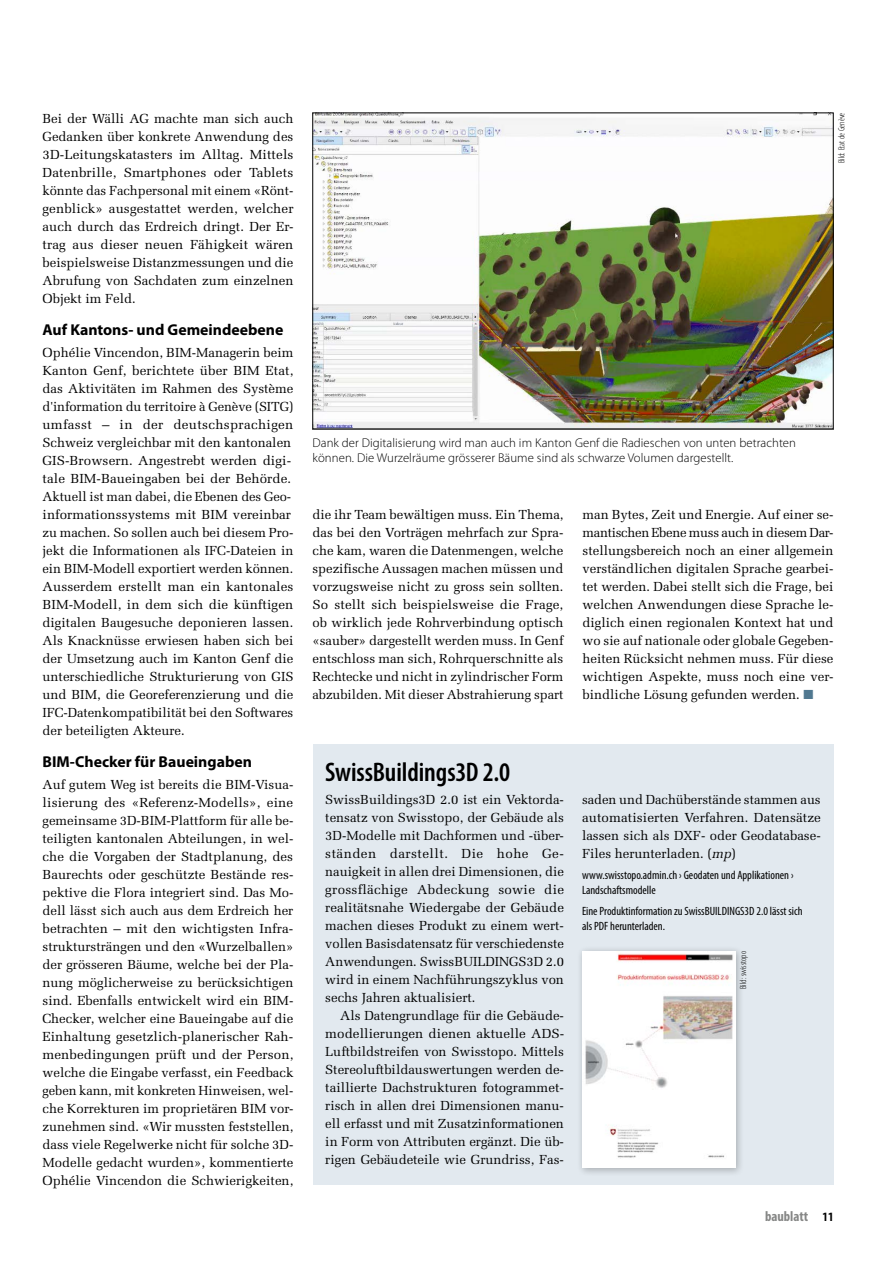
<style>
.page{position:relative;width:893px;height:1263px;background:#fff}
.page>*{position:absolute;margin:0;border:0;box-sizing:border-box;transform-origin:0 0}
.t1{font:600 condensed 27px "Myriad Pro";letter-spacing:-.005em;color:#000}
.t2{font:700 15.75px "Myriad Pro";color:#000}
.t3{font:700 condensed 14.25px "Myriad Pro";color:#868786}
.t4{font:13.2px/18px "Melior LT Std";color:#000;text-align:justify}
.t5{font:300 12.75px/15px "Myriad Pro";letter-spacing:.005em;color:#000}
.t6{font:condensed 12px/15px "Myriad Pro";color:#000}
.t7{font:300 condensed 9px "Myriad Pro";color:#000}
.s1{color:#507890}
.s2{font-style:italic}
.s3{font-size:12.75px;color:#000}
</style>
<div class="page">
<img style="left:315px;top:115px;width:516px;height:312px">
<div style="left:313px;top:744px;width:520px;height:441px;background:#e2e9ef"></div>
<div style="left:577px;top:945px;width:167px;height:231px;background:#000;opacity:.25"></div>
<img style="left:583px;top:951px;width:152px;height:216px">
<p class="t4" style="left:43px;top:110px;width:253px">Bei der Wälli AG machte man sich auch Gedanken über konkrete Anwendung des 3D-Leitungskatasters im Alltag. Mittels Datenbrille, Smartphones oder Tablets könnte das Fachpersonal mit einem «Rönt&shy;genblick» ausgestattet werden, welcher auch durch das Erdreich dringt. Der Er&shy;trag aus dieser neuen Fähigkeit wären beispielsweise Distanzmessungen und die Abrufung von Sachdaten zum einzelnen Objekt im Feld.</p>
<p class="t2" style="left:43px;top:321px;width:242px">Auf Kantons- und Gemeindeebene</p>
<p class="t4" style="left:43px;top:344px;width:252px;text-align:left">Ophélie Vincendon, BIM-Managerin beim Kanton Genf, berichtete über BIM Etat, das Aktivitäten im Rahmen des Système d'information du territoire à Genève (SITG) umfasst – in der deutschsprachigen Schweiz vergleichbar mit den kantonalen GIS-Browsern. Angestrebt werden digi&shy;tale BIM-Baueingaben bei der Behörde.<br>Aktuell ist man dabei, die Ebenen des Geo&shy;informationssystems mit BIM vereinbar zu machen. So sollen auch bei diesem Pro&shy;jekt die Informationen als IFC-Dateien in ein BIM-Modell exportiert werden können.<br>Ausserdem erstellt man ein kantonales BIM-Modell, in dem sich die künftigen digitalen Baugesuche deponieren lassen.<br>Als Knacknüsse erwiesen haben sich bei der Umsetzung auch im Kanton Genf die unterschiedliche Strukturierung von GIS und BIM, die Georeferenzierung und die IFC-Datenkompatibilität bei den Softwares der beteiligten Akteure.</p>
<p class="t2" style="left:43px;top:753px;width:211px">BIM-Checker für Baueingaben</p>
<p class="t4" style="left:43px;top:776px;width:252px">Auf gutem Weg ist bereits die BIM-Visua&shy;lisierung des «Referenz-Modells», eine gemeinsame 3D-BIM-Plattform für alle be&shy;teiligten kantonalen Abteilungen, in wel&shy;che die Vorgaben der Stadtplanung, des Baurechts oder geschützte Bestände res&shy;pektive die Flora integriert sind. Das Mo&shy;dell lässt sich auch aus dem Erdreich her betrachten – mit den wichtigsten Infra&shy;struktursträngen und den «Wurzelballen» der grösseren Bäume, welche bei der Pla&shy;nung möglicherweise zu berücksichtigen sind. Ebenfalls entwickelt wird ein BIM-Checker, welcher eine Baueingabe auf die Einhaltung gesetzlich-planerischer Rah&shy;menbedingungen prüft und der Person, welche die Eingabe verfasst, ein Feedback geben kann, mit konkreten Hinweisen, wel&shy;che Korrekturen im proprietären BIM vor&shy;zunehmen sind. «Wir mussten feststellen, dass viele Regelwerke nicht für solche 3D-Modelle gedacht wurden», kommentierte Ophélie Vincendon die Schwierigkeiten,</p>
<p class="t7" style="left:837px;top:163px;width:52px;rotate:-90deg">Bild: Etat de Genève</p>
<p class="t5" style="left:313px;top:435px;width:485px">Dank der Digitalisierung wird man auch im Kanton Genf die Radieschen von unten betrachten können. Die Wurzelräume grösserer Bäume sind als schwarze Volumen dargestellt.</p>
<p class="t4" style="left:313px;top:506px;width:252px">die ihr Team bewältigen muss. Ein Thema, das bei den Vorträgen mehrfach zur Spra&shy;che kam, waren die Datenmengen, welche spezifische Aussagen machen müssen und vorzugsweise nicht zu gross sein sollten.<br>So stellt sich beispielsweise die Frage, ob wirklich jede Rohrverbindung optisch «sauber» dargestellt werden muss. In Genf entschloss man sich, Rohrquerschnitte als Rechtecke und nicht in zylindrischer Form abzubilden. Mit dieser Abstrahierung spart</p>
<p class="t4" style="left:583px;top:506px;width:252px">man Bytes, Zeit und Energie. Auf einer se&shy;mantischen Ebene muss auch in diesem Dar&shy;stellungsbereich noch an einer allgemein verständlichen digitalen Sprache gearbei&shy;tet werden. Dabei stellt sich die Frage, bei welchen Anwendungen diese Sprache le&shy;diglich einen regionalen Kontext hat und wo sie auf nationale oder globale Gegeben&shy;heiten Rücksicht nehmen muss. Für diese wichtigen Aspekte, muss noch eine ver&shy;bindliche Lösung gefunden werden. <span class="s1">■</span></p>
<h1 class="t1" style="left:325px;top:758px;width:186px">SwissBuildings3D 2.0</h1>
<p class="t4" style="left:325px;top:790px;width:240px">SwissBuildings3D 2.0 ist ein Vektorda&shy;tensatz von Swisstopo, der Gebäude als 3D-Modelle mit Dachformen und -über&shy;ständen darstellt. Die hohe Ge&shy;nauigkeit in allen drei Dimensionen, die grossflächige Abdeckung sowie die realitätsnahe Wiedergabe der Gebäude machen dieses Produkt zu einem wert&shy;vollen Basisdatensatz für verschiedenste Anwendungen. SwissBUILDINGS3D 2.0 wird in einem Nachführungszyklus von sechs Jahren aktualisiert.</p>
<p class="t4" style="left:325px;top:1006px;width:240px;text-indent:15px">Als Datengrundlage für die Gebäude&shy;modellierungen dienen aktuelle ADS-Luftbildstreifen von Swisstopo. Mittels Stereoluftbildauswertungen werden de&shy;taillierte Dachstrukturen fotogrammet&shy;risch in allen drei Dimensionen manu&shy;ell erfasst und mit Zusatzinformationen in Form von Attributen ergänzt. Die üb&shy;rigen Gebäudeteile wie Grundriss, Fas-</p>
<p class="t4" style="left:582px;top:790px;width:240px">saden und Dachüberstände stammen aus automatisierten Verfahren. Datensätze lassen sich als DXF- oder Geodatabase-Files herunterladen. (<span class="s2">mp</span>)</p>
<p class="t6" style="left:582px;top:867px;width:213px">www.swisstopo.admin.ch › Geodaten und Applikationen ›<br>Landschaftsmodelle</p>
<p class="t6" style="left:582px;top:903px;width:222px">Eine Produktinformation zu SwissBUILDINGS3D 2.0 lässt sich als PDF herunterladen.</p>
<p class="t7" style="left:738px;top:989px;width:39px;rotate:-90deg">Bild: swisstopo</p>
<p class="t3" style="left:765px;top:1207px;width:70px">baublatt <span class="s3">11</span></p>
</div>
